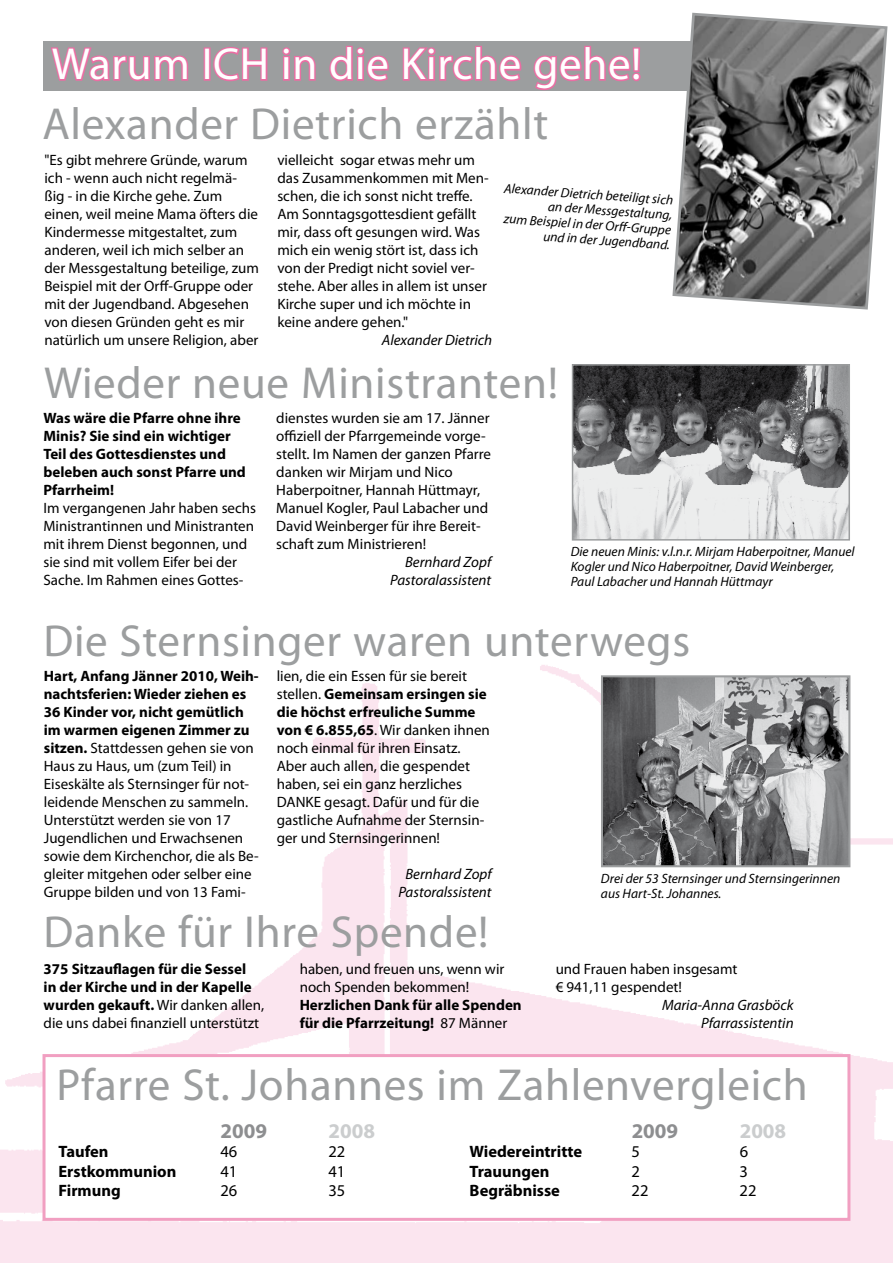
<style>
.page{position:relative;width:893px;height:1263px;background:#fff}
.page>*{position:absolute;margin:0;border:0;box-sizing:border-box;transform-origin:0 0}
.t1{font:45px "Myriad Pro";letter-spacing:.015em;color:#9c9e9f}
.t2{font:45px "Myriad Pro";letter-spacing:.015em;color:#fff}
.t3{font:700 21px "Myriad Pro";color:#8d8e90}
.t4{font:700 21px "Myriad Pro";color:#cbcdce}
.t5{font:700 16.5px "Myriad Pro";color:#000}
.t6{font:16.5px "Myriad Pro";color:#000}
.t7{font:15px/18px "Myriad Pro";color:#000}
.t8{font:700 15px/18px "Myriad Pro";color:#000}
.t9{font:italic 15px/18px "Myriad Pro";color:#000;text-align:right}
.t10{font:italic 13.5px/15px "Myriad Pro";color:#000}
.s1{font-weight:700}
.s2{font-weight:400}
</style>
<div class="page">
<img style="left:0;top:364px;width:893px;height:899px">
<div style="left:44px;top:42px;width:808px;height:49px;background:#9c9e9f"></div>
<svg style="left:50px;top:47px;width:139px;height:35px"></svg>
<div style="left:204px;top:47px;width:7px;height:34px;border:3px solid #ea6ea3"></div>
<svg style="left:213px;top:47px;width:55px;height:35px"></svg>
<svg style="left:282px;top:47px;width:34px;height:34px"></svg>
<svg style="left:329px;top:45px;width:60px;height:37px"></svg>
<svg style="left:402px;top:45px;width:120px;height:37px"></svg>
<svg style="left:533px;top:45px;width:108px;height:45px"></svg>
<svg style="left:671px;top:12px;width:217px;height:298px"></svg>
<img style="left:575px;top:367px;width:272px;height:171px">
<div style="left:572px;top:364px;width:278px;height:177px;border:2px solid #9c9e9f"></div>
<hr style="left:0;top:355px;width:2px;height:63px;background:#fff">
<img style="left:604px;top:678px;width:243px;height:186px">
<div style="left:601px;top:675px;width:249px;height:192px;border:2px solid #9c9e9f"></div>
<div style="left:43px;top:1054px;width:807px;height:167px;background:#fff;border:3px solid #f19fc1"></div>
<div style="left:571px;top:546px;width:305px;height:63px;background:#fff"></div>
<div style="left:601px;top:872px;width:292px;height:63px;background:#fff"></div>
<h1 class="t2" style="left:52px;top:36px;width:591px">Warum ICH in die Kirche gehe!</h1>
<h1 class="t1" style="left:42px;top:96px;width:508px">Alexander Dietrich erzählt</h1>
<p class="t7" style="left:44px;top:151px;width:216px">"Es gibt mehrere Gründe, warum ich - wenn auch nicht regelmä&shy;ßig - in die Kirche gehe. Zum einen, weil meine Mama öfters die<br>Kindermesse mitgestaltet, zum anderen, weil ich mich selber an der Messgestaltung beteilige, zum<br>Beispiel mit der Orff-Gruppe oder mit der Jugendband. Abgesehen von diesen Gründen geht es mir natürlich um unsere Religion, aber</p>
<p class="t7" style="left:277px;top:151px;width:213px">vielleicht sogar etwas mehr um das Zusammenkommen mit Men&shy;schen, die ich sonst nicht treffe.<br>Am Sonntagsgottesdient gefällt mir, dass oft gesungen wird. Was mich ein wenig stört ist, dass ich von der Predigt nicht soviel ver&shy;stehe. Aber alles in allem ist unser<br>Kirche super und ich möchte in keine andere gehen."</p>
<p class="t9" style="left:382px;top:331px;width:112px">Alexander Dietrich</p>
<p class="t10" style="left:505px;top:180px;width:171px;text-align:right;rotate:4deg">Alexander Dietrich beteiligt sich an der Messgestaltung,<br>zum Beispiel in der Orff -Gruppe und in der Jugendband.</p>
<h1 class="t1" style="left:44px;top:355px;width:516px">Wieder neue Ministranten!</h1>
<p class="t8" style="left:43px;top:409px;width:204px">Was wäre die Pfarre ohne ihre<br>Minis? Sie sind ein wichtiger<br>Teil des Gottesdienstes und beleben auch sonst Pfarre und<br>Pfarrheim!</p>
<p class="t7" style="left:43px;top:499px;width:214px">Im vergangenen Jahr haben sechs<br>Ministrantinnen und Ministranten mit ihrem Dienst begonnen, und sie sind mit vollem Eifer bei der<br>Sache. Im Rahmen eines Gottes-</p>
<p class="t7" style="left:276px;top:409px;width:216px">dienstes wurden sie am 17. Jänner offiziell der Pfarrgemeinde vorge&shy;stellt. Im Namen der ganzen Pfarre danken wir Mirjam und Nico<br>Haberpoitner, Hannah Hüttmayr,<br>Manuel Kogler, Paul Labacher und<br>David Weinberger für ihre Bereit&shy;schaft zum Ministrieren!</p>
<p class="t9" style="left:390px;top:553px;width:103px">Bernhard Zopf<br>Pastoralassistent</p>
<h1 class="t1" style="left:43px;top:613px;width:648px">Die Sternsinger waren unterwegs</h1>
<p class="t7" style="left:44px;top:667px;width:216px"><span class="s1">Hart, Anfang Jänner 2010, Weih&shy;nachtsferien: Wieder ziehen es<br>36 Kinder vor, nicht gemütlich im warmen eigenen Zimmer zu sitzen.</span> Stattdessen gehen sie von<br>Haus zu Haus, um (zum Teil) in<br>Eiseskälte als Sternsinger für not&shy;leidende Menschen zu sammeln.<br>Unterstützt werden sie von 17<br>Jugendlichen und Erwachsenen sowie dem Kirchenchor, die als Be&shy;gleiter mitgehen oder selber eine<br>Gruppe bilden und von 13 Fami-</p>
<p class="t7" style="left:277px;top:667px;width:215px">lien, die ein Essen für sie bereit stellen. <span class="s1">Gemeinsam ersingen sie die höchst erfreuliche Summe von € 6.855,65</span>. Wir danken ihnen noch einmal für ihren Einsatz.<br>Aber auch allen, die gespendet haben, sei ein ganz herzliches<br>DANKE gesagt. Dafür und für die gastliche Aufnahme der Sternsin&shy;ger und Sternsingerinnen!</p>
<p class="t10" style="left:571px;top:544px;width:285px">Die neuen Minis: v.l.n.r. Mirjam Haberpoitner, Manuel<br>Kogler und Nico Haberpoitner, David Weinberger,<br>Paul Labacher und Hannah Hüttmayr</p>
<p class="t9" style="left:398px;top:865px;width:95px;text-align:center">Bernhard Zopf<br>Pastoralssistent</p>
<p class="t10" style="left:601px;top:870px;width:241px">Drei der 53 Sternsinger und Sternsingerinnen aus Hart-St. Johannes.</p>
<h1 class="t1" style="left:43px;top:904px;width:447px">Danke für Ihre Spende!</h1>
<p class="t8" style="left:44px;top:959px;width:222px">375 Sitzauflagen für die Sessel<br>in der Kirche und in der Kapelle wurden gekauft. <span class="s2">Wir danken allen, die uns dabei finanziell unterstützt</span></p>
<p class="t7" style="left:300px;top:960px;width:206px">haben, und freuen uns, wenn wir noch Spenden bekommen!</p>
<p class="t8" style="left:300px;top:995px;width:224px">Herzlichen Dank für alle Spenden für die Pfarrzeitung! <span class="s2">87 Männer</span></p>
<p class="t7" style="left:556px;top:960px;width:183px">und Frauen haben insgesamt € 941,11 gespendet!</p>
<p class="t9" style="left:662px;top:996px;width:133px">Maria-Anna Grasböck<br>Pfarrassistentin</p>
<h1 class="t1" style="left:57px;top:1057px;width:753px">Pfarre St. Johannes im Zahlenvergleich</h1>
<h2 class="t3" style="left:632px;top:1117px;width:48px">2009</h2>
<h2 class="t4" style="left:740px;top:1117px;width:48px">2008</h2>
<p class="t5" style="left:470px;top:1141px;width:114px">Wiedereintritte</p>
<p class="t6" style="left:632px;top:1141px;width:10px">5</p>
<p class="t6" style="left:740px;top:1141px;width:10px">6</p>
<p class="t5" style="left:470px;top:1160px;width:81px">Trauungen</p>
<p class="t6" style="left:632px;top:1161px;width:10px">2</p>
<p class="t6" style="left:740px;top:1161px;width:10px">3</p>
<p class="t5" style="left:470px;top:1180px;width:92px">Begräbnisse</p>
<p class="t6" style="left:632px;top:1180px;width:18px">22</p>
<p class="t6" style="left:740px;top:1180px;width:18px">22</p>
<h2 class="t3" style="left:220px;top:1117px;width:48px">2009</h2>
<h2 class="t4" style="left:328px;top:1117px;width:48px">2008</h2>
<p class="t5" style="left:58px;top:1141px;width:52px">Taufen</p>
<p class="t6" style="left:220px;top:1141px;width:18px">46</p>
<p class="t6" style="left:328px;top:1141px;width:18px">22</p>
<p class="t5" style="left:58px;top:1160px;width:119px">Erstkommunion</p>
<p class="t6" style="left:220px;top:1161px;width:18px">41</p>
<p class="t6" style="left:328px;top:1161px;width:18px">41</p>
<p class="t5" style="left:58px;top:1180px;width:64px">Firmung</p>
<p class="t6" style="left:220px;top:1180px;width:18px">26</p>
<p class="t6" style="left:328px;top:1180px;width:18px">35</p>
</div>
